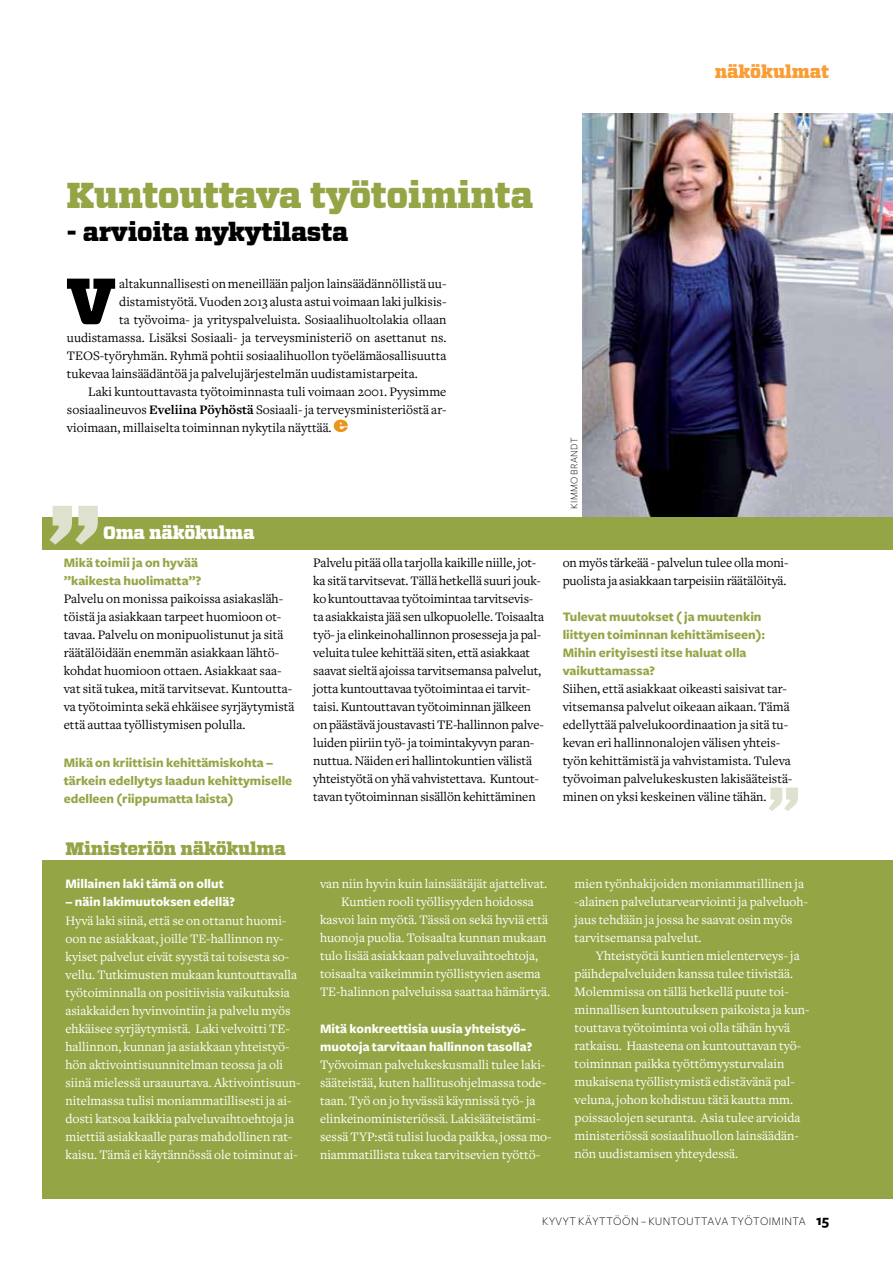
<style>
.page{position:relative;width:893px;height:1263px;background:#fff}
.page>*{position:absolute;margin:0;border:0;box-sizing:border-box;transform-origin:0 0}
.t1{font:900 64.95px "Vitesse";color:#000}
.t2{font:900 36px "Vitesse";letter-spacing:-.01em;color:#94a545}
.t3{font:900 25.5px "Vitesse";letter-spacing:-.01em;color:#000}
.t4{font:900 18px "Vitesse";letter-spacing:-.01em;color:#94a545}
.t5{font:900 18px "Vitesse";letter-spacing:-.01em;color:#fff}
.t6{font:900 18px "Vitesse";color:#f99d34}
.t7{font:13.5px/18px "Freight Text";color:#000}
.t8{font:13.5px/18px "Freight Text";color:#fff}
.t9{font:700 13.5px/18px "Freight Sans";color:#94a545}
.t10{font:700 13.5px/18px "Freight Sans";color:#fff}
.t11{font:300 12px "Freight Sans";letter-spacing:.04em;color:#000}
.t12{font:300 10.5px "Freight Sans";letter-spacing:.03em;color:#000}
.s1{font-weight:700}
.s2{font-weight:700;font-size:15px}
</style>
<div class="page">
<div style="left:43px;top:860px;width:850px;height:339px;background:#94a545"></div>
<svg style="left:334px;top:420px;width:14px;height:12px"></svg>
<img style="left:582px;top:113px;width:311px;height:404px">
<div style="left:43px;top:517px;width:850px;height:33px;background:#94a545"></div>
<svg style="left:49px;top:506px;width:49px;height:38px"></svg>
<svg style="left:769px;top:787px;width:29px;height:24px"></svg>
<h2 class="t2" style="left:66px;top:172px;width:468px">Kuntouttava työtoiminta</h2>
<h3 class="t3" style="left:67px;top:215px;width:283px">- arvioita nykytilasta</h3>
<h1 class="t1" style="left:66px;top:258px;width:50px">V</h1>
<p class="t7" style="left:119px;top:275px;width:329px">altakunnallisesti on meneillään paljon lainsäädännöllistä uu-</p>
<p class="t7" style="left:119px;top:293px;width:329px">distamistyötä. Vuoden 2013 alusta astui voimaan laki julkisis-</p>
<p class="t7" style="left:119px;top:311px;width:329px">ta työvoima- ja yrityspalveluista. Sosiaalihuoltolakia ollaan</p>
<p class="t7" style="left:67px;top:329px;width:381px">uudistamassa. Lisäksi Sosiaali- ja terveysministeriö on asettanut ns.</p>
<p class="t7" style="left:67px;top:347px;width:381px">TEOS-työryhmän. Ryhmä pohtii sosiaalihuollon työelämäosallisuutta</p>
<p class="t7" style="left:67px;top:365px;width:353px">tukevaa lainsäädäntöä ja palvelujärjestelmän uudistamistarpeita.</p>
<p class="t7" style="left:88px;top:383px;width:360px">Laki kuntouttavasta työtoiminnasta tuli voimaan 2001. Pyysimme</p>
<p class="t7" style="left:67px;top:401px;width:381px">sosiaalineuvos <span class="s1">Eveliina Pöyhöstä</span> Sosiaali- ja terveysministeriöstä ar-</p>
<p class="t7" style="left:67px;top:419px;width:266px">vioimaan, millaiselta toiminnan nykytila näyttää.</p>
<h3 class="t5" style="left:103px;top:521px;width:153px">Oma näkökulma</h3>
<p class="t12" style="left:569px;top:509px;width:73px;rotate:-90deg">KIMMO BRANDT</p>
<h3 class="t6" style="left:715px;top:60px;width:116px">näkökulmat</h3>
<p class="t9" style="left:64px;top:554px;width:139px">Mikä toimii ja on hyvää ”kaikesta huolimatta”?</p>
<p class="t7" style="left:64px;top:590px;width:232px">Palvelu on monissa paikoissa asiakasläh&shy;töistä ja asiakkaan tarpeet huomioon ot&shy;tavaa. Palvelu on monipuolistunut ja sitä räätälöidään enemmän asiakkaan lähtö&shy;kohdat huomioon ottaen. Asiakkaat saa&shy;vat sitä tukea, mitä tarvitsevat. Kuntoutta&shy;va työtoiminta sekä ehkäisee syrjäytymistä että auttaa työllistymisen polulla.</p>
<p class="t9" style="left:64px;top:754px;width:230px">Mikä on kriittisin kehittämiskohta – tärkein edellytys laadun kehittymiselle edelleen (riippumatta laista)</p>
<p class="t7" style="left:313px;top:554px;width:232px">Palvelu pitää olla tarjolla kaikille niille, jot&shy;ka sitä tarvitsevat. Tällä hetkellä suuri jouk&shy;ko kuntouttavaa työtoimintaa tarvitsevis&shy;ta asiakkaista jää sen ulkopuolelle. Toisaalta työ- ja elinkeinohallinnon prosesseja ja pal&shy;veluita tulee kehittää siten, että asiakkaat saavat sieltä ajoissa tarvitsemansa palvelut, jotta kuntouttavaa työtoimintaa ei tarvit&shy;taisi. Kuntouttavan työtoiminnan jälkeen on päästävä joustavasti TE-hallinnon palve&shy;luiden piiriin työ- ja toimintakyvyn paran&shy;nuttua. Näiden eri hallintokuntien välistä yhteistyötä on yhä vahvistettava. Kuntout&shy;tavan työtoiminnan sisällön kehittäminen</p>
<p class="t7" style="left:563px;top:554px;width:227px">on myös tärkeää - palvelun tulee olla moni&shy;puolista ja asiakkaan tarpeisiin räätälöityä.</p>
<p class="t9" style="left:563px;top:608px;width:204px">Tulevat muutokset ( ja muutenkin liittyen toiminnan kehittämiseen):<br>Mihin erityisesti itse haluat olla vaikuttamassa?</p>
<p class="t7" style="left:563px;top:680px;width:231px">Siihen, että asiakkaat oikeasti saisivat tar&shy;vitsemansa palvelut oikeaan aikaan. Tämä edellyttää palvelukoordinaation ja sitä tu&shy;kevan eri hallinnonalojen välisen yhteis&shy;työn kehittämistä ja vahvistamista. Tuleva työvoiman palvelukeskusten lakisääteistä&shy;minen on yksi keskeinen väline tähän.</p>
<h3 class="t4" style="left:65px;top:837px;width:222px">Ministeriön näkökulma</h3>
<p class="t10" style="left:65px;top:875px;width:160px">Millainen laki tämä on ollut</p>
<p class="t10" style="left:65px;top:893px;width:171px">– näin lakimuutoksen edellä?</p>
<p class="t8" style="left:65px;top:912px;width:237px">Hyvä laki siinä, että se on ottanut huomi&shy;oon ne asiakkaat, joille TE-hallinnon ny&shy;kyiset palvelut eivät syystä tai toisesta so&shy;vellu. Tutkimusten mukaan kuntouttavalla työtoiminnalla on positiivisia vaikutuksia asiakkaiden hyvinvointiin ja palvelu myös ehkäisee syrjäytymistä. Laki velvoitti TE&shy;hallinnon, kunnan ja asiakkaan yhteistyö&shy;hön aktivointisuunnitelman teossa ja oli siinä mielessä uraauurtava. Aktivointisuun&shy;nitelmassa tulisi moniammatillisesti ja ai&shy;dosti katsoa kaikkia palveluvaihtoehtoja ja miettiä asiakkaalle paras mahdollinen rat&shy;kaisu. Tämä ei käytännössä ole toiminut ai-</p>
<p class="t8" style="left:320px;top:875px;width:229px">van niin hyvin kuin lainsäätäjät ajattelivat.</p>
<p class="t8" style="left:341px;top:893px;width:194px">Kuntien rooli työllisyyden hoidossa</p>
<p class="t8" style="left:320px;top:911px;width:229px">kasvoi lain myötä. Tässä on sekä hyviä että</p>
<p class="t8" style="left:320px;top:929px;width:228px">huonoja puolia. Toisaalta kunnan mukaan</p>
<p class="t8" style="left:320px;top:947px;width:220px">tulo lisää asiakkaan palveluvaihtoehtoja,</p>
<p class="t8" style="left:320px;top:965px;width:222px">toisaalta vaikeimmin työllistyvien asema</p>
<p class="t8" style="left:320px;top:983px;width:232px">TE-halinnon palveluissa saattaa hämärtyä.</p>
<p class="t10" style="left:320px;top:1020px;width:214px">Mitä konkreettisia uusia yhteistyö&shy;muotoja tarvitaan hallinnon tasolla?</p>
<p class="t8" style="left:320px;top:1056px;width:233px">Työvoiman palvelukeskusmalli tulee laki&shy;sääteistää, kuten hallitusohjelmassa tode&shy;taan. Työ on jo hyvässä käynnissä työ- ja elinkeinoministeriössä. Lakisääteistämi&shy;sessä TYP:stä tulisi luoda paikka, jossa mo&shy;niammatillista tukea tarvitsevien työttö-</p>
<p class="t8" style="left:575px;top:875px;width:235px">mien työnhakijoiden moniammatillinen ja -alainen palvelutarvearviointi ja palveluoh&shy;jaus tehdään ja jossa he saavat osin myös tarvitsemansa palvelut.</p>
<p class="t8" style="left:575px;top:947px;width:236px;text-indent:21px">Yhteistyötä kuntien mielenterveys- ja päihdepalveluiden kanssa tulee tiivistää.<br>Molemmissa on tällä hetkellä puute toi&shy;minnallisen kuntoutuksen paikoista ja kun&shy;touttava työtoiminta voi olla tähän hyvä ratkaisu. Haasteena on kuntouttavan työ&shy;toiminnan paikka työttömyysturvalain mukaisena työllistymistä edistävänä pal&shy;veluna, johon kohdistuu tätä kautta mm. poissaolojen seuranta. Asia tulee arvioida ministeriössä sosiaalihuollon lainsäädän&shy;nön uudistamisen yhteydessä.</p>
<p class="t11" style="left:542px;top:1214px;width:288px">KYVYT KÄYTTÖÖN – KUNTOUTTAVA TYÖTOIMINTA <span class="s2">15</span></p>
</div>
